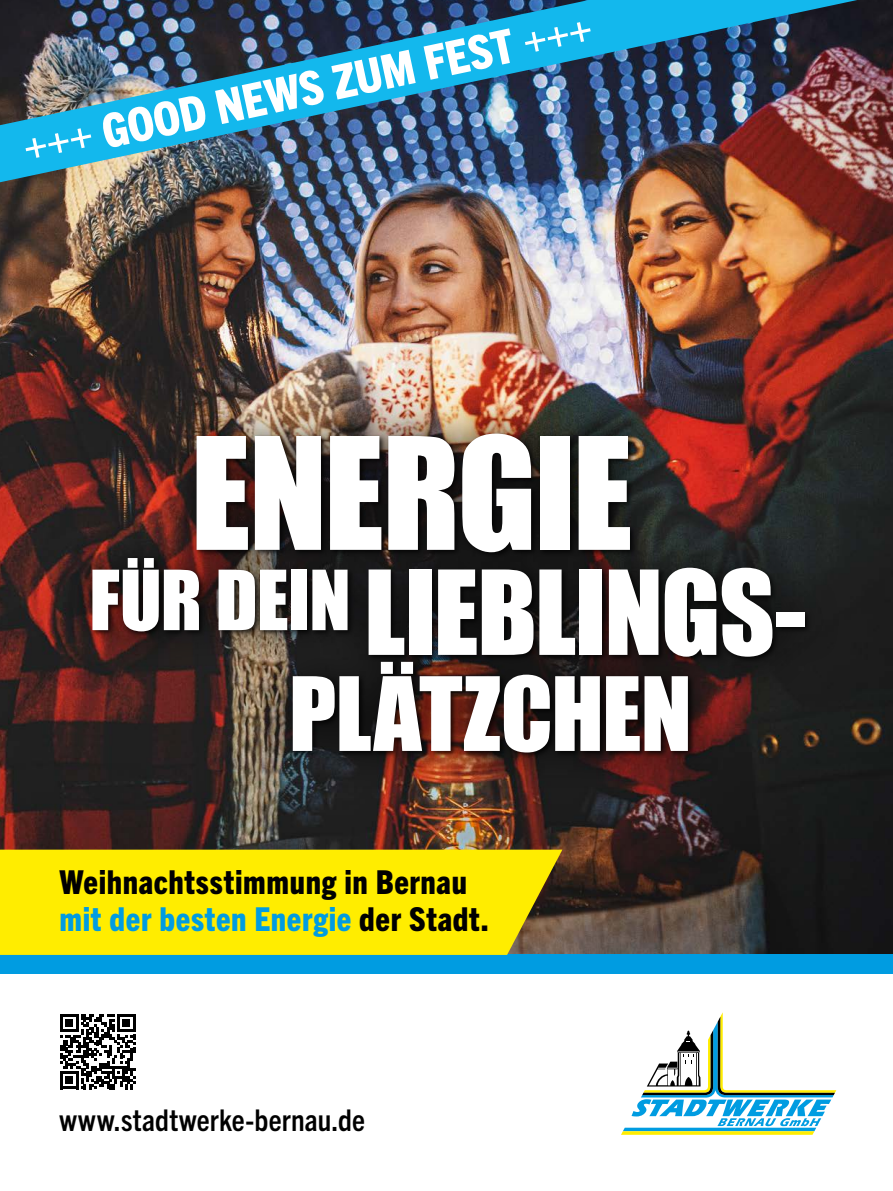
<style>
.page{position:relative;width:893px;height:1191px;background:#fff}
.page>*{position:absolute;margin:0;border:0;box-sizing:border-box;transform-origin:0 0}
.t1{font:144px "Impact";letter-spacing:-.02em;color:#fff}
.t2{font:108px "Impact";letter-spacing:-.015em;color:#fff}
.t3{font:94.5px "Impact";letter-spacing:-.01em;color:#fff}
.t4{font:800 condensed 47.25px "Trade Gothic Next LT Pro";color:#fff}
.t5{font:800 condensed 33px/36.3px "Trade Gothic Next LT Pro";letter-spacing:.02em;color:#000}
.t6{font:700 condensed 30px "Trade Gothic Next LT Pro";letter-spacing:.005em;color:#000}
.s1{color:#009ce1}
</style>
<div class="page">
<img style="left:0;top:0;width:893px;height:955px">
<div style="left:0;top:955px;width:893px;height:19px;background:#009ce1"></div>
<svg style="left:621px;top:1012px;width:215px;height:122px"></svg>
<svg style="left:60px;top:1014px;width:75px;height:75px"></svg>
<div style="left:0;top:849px;width:562px;height:106px;background:#ffed00"></div>
<div style="left:53px;top:395px;width:789px;height:396px;background:#000;opacity:.75"></div>
<img style="left:0;top:0;width:857px;height:182px">
<h3 class="t4" style="left:17px;top:117px;width:582px;rotate:-12deg">+++ GOOD NEWS ZUM FEST +++</h3>
<h1 class="t1" style="left:191px;top:381px;width:443px">ENERGIE</h1>
<h2 class="t2" style="left:89px;top:529px;width:719px"><sup>FÜR</sup> <sup>DEIN</sup> LIEBLINGS-</h2>
<h3 class="t3" style="left:289px;top:640px;width:404px">PLÄTZCHEN</h3>
<p class="t5" style="left:60px;top:862px;width:431px">Weihnachtsstimmung in Bernau <span class="s1">mit der besten Energie</span> der Stadt.</p>
<p class="t6" style="left:60px;top:1100px;width:307px">www.stadtwerke-bernau.de</p>
</div>
